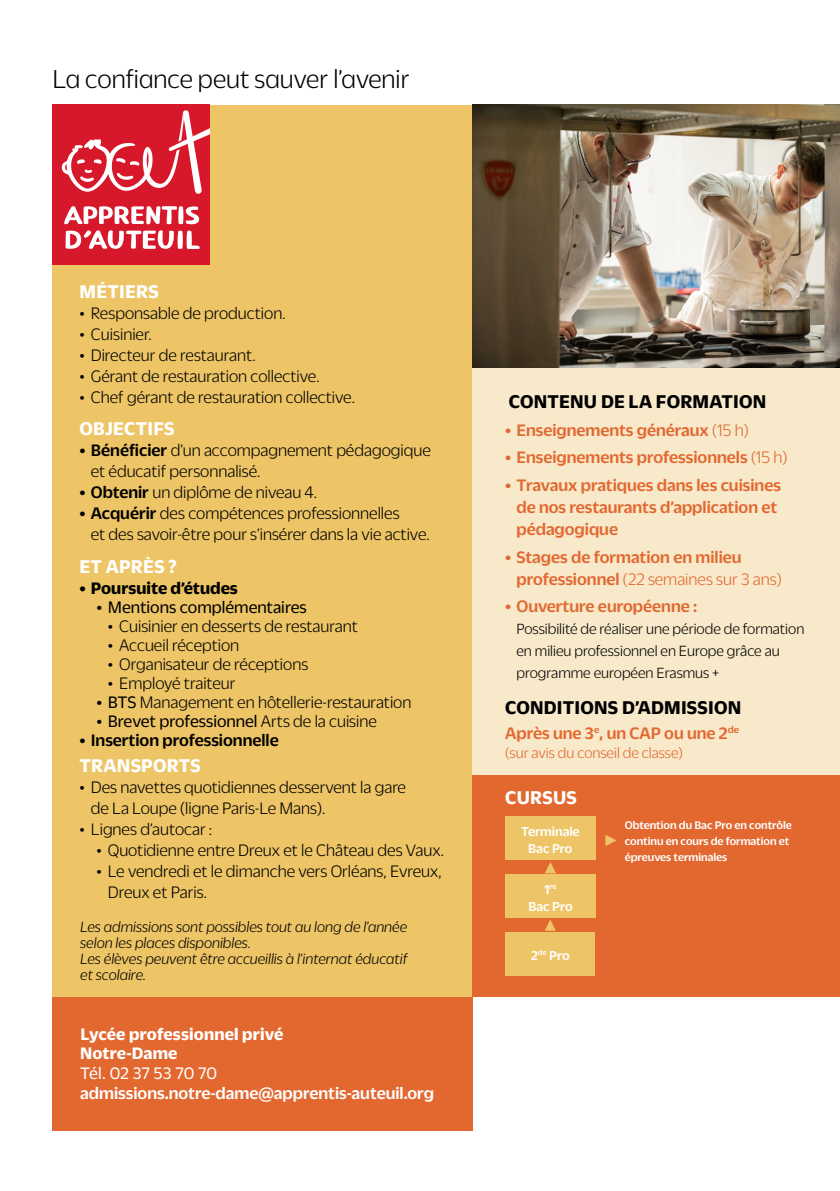
<style>
.page{position:relative;width:840px;height:1191px;background:#fff}
.page>*{position:absolute;margin:0;border:0;box-sizing:border-box;transform-origin:0 0}
.t1{font:300 28px "Duplicate Sans";color:#000}
.t2{font:700 20px "Duplicate Sans";letter-spacing:.01em;color:#000}
.t3{font:700 20px "Duplicate Sans";letter-spacing:.01em;color:#fff}
.t4{font:300 18px/21px "Duplicate Sans";color:#000}
.t5{font:500 18px/22px "Duplicate Sans";color:#e26830}
.t6{font:18px "Duplicate Sans";color:#000}
.t7{font:500 18px "Duplicate Sans";color:#fff}
.t8{font:700 18px/19.6px "Duplicate Sans";letter-spacing:.01em;color:#fff}
.t9{font:500 18px "Duplicate Sans";color:#000}
.t10{font:700 18px "Duplicate Sans";color:#000}
.t11{font:18px "Duplicate Sans";color:#fff}
.t12{font:italic 300 16px/16px "Duplicate Sans";color:#000}
.t13{font:300 16px/22px "Duplicate Sans";color:#000}
.t14{font:300 16px "Duplicate Sans";color:#e26830}
.t15{font:500 14px/16.8px "Duplicate Sans";color:#fff;text-align:center}
.t16{font:500 12px/16px "Duplicate Sans";color:#fff}
.t17{font:500 8.2px "Duplicate Sans";color:#fff}
.s1{font-weight:500}
.s2{font-weight:400}
.s3{font-weight:300}
.s4{font-size:14px}
</style>
<div class="page">
<div style="left:52px;top:996px;width:420px;height:134px;background:#e26830"></div>
<div style="left:52px;top:105px;width:787px;height:891px;background:#edc566"></div>
<div style="left:52px;top:105px;width:158px;height:160px;background:#d7182a"></div>
<svg style="left:61px;top:110px;width:149px;height:84px"></svg>
<svg style="left:64px;top:206px;width:136px;height:43px"></svg>
<div style="left:472px;top:322px;width:367px;height:674px;background:#f8e9ca"></div>
<img style="left:472px;top:105px;width:367px;height:262px">
<div style="left:472px;top:775px;width:367px;height:221px;background:#e26830"></div>
<div style="left:505px;top:816px;width:90px;height:44px;background:#edc566"></div>
<div style="left:505px;top:874px;width:90px;height:44px;background:#edc566"></div>
<svg style="left:545px;top:862px;width:10px;height:11px"></svg>
<svg style="left:605px;top:835px;width:11px;height:11px"></svg>
<div style="left:505px;top:932px;width:90px;height:43px;background:#edc566"></div>
<svg style="left:545px;top:919px;width:10px;height:11px"></svg>
<h1 class="t1" style="left:52px;top:61px;width:358px">La confiance peut sauver l’avenir</h1>
<p class="t3" style="left:79px;top:278px;width:51px">MÉTIERS</p>
<p class="t4" style="left:79px;top:301px;width:207px">• responsable de production.</p>
<p class="t4" style="left:79px;top:322px;width:74px">• Cuisinier.</p>
<p class="t4" style="left:79px;top:343px;width:178px">• Directeur de restaurant.</p>
<p class="t4" style="left:79px;top:364px;width:241px">• Gérant de restauration collective.</p>
<p class="t4" style="left:79px;top:385px;width:277px">• Chef gérant de restauration collective.</p>
<p class="t3" style="left:79px;top:415px;width:95px">OBJECTIFS</p>
<p class="t4" style="left:91px;top:439px;width:341px;text-indent:-11px"><span class="s1">• bénéficier</span> d’un accompagnement pédagogique et éducatif personnalisé.</p>
<p class="t4" style="left:79px;top:481px;width:239px"><span class="s1">• Obtenir</span> un diplôme de niveau 4.</p>
<p class="t4" style="left:91px;top:502px;width:340px;text-indent:-11px"><span class="s1">• Acquérir</span> des compétences professionnelles<br>et des savoir-être pour s’insérer dans la vie active.</p>
<p class="t3" style="left:79px;top:552px;width:40px">ET APR</p>
<p class="t3" style="left:143px;top:552px;width:35px">ÈS ?</p>
<p class="t10" style="left:79px;top:575px;width:160px">• POURSUITE D’ÉTUDES</p>
<p class="t6" style="left:96px;top:595px;width:212px">• Mentions complémentaires</p>
<p class="t4" style="left:108px;top:614px;width:251px">• Cuisinier en desserts de restaurant</p>
<p class="t4" style="left:108px;top:633px;width:133px">• Accueil réception</p>
<p class="t4" style="left:108px;top:652px;width:202px">• Organisateur de réceptions</p>
<p class="t4" style="left:108px;top:671px;width:129px">• Employé traiteur</p>
<p class="t4" style="left:96px;top:690px;width:316px"><span class="s2">• BTS</span> Management en hôtellerie-restauration</p>
<p class="t6" style="left:96px;top:709px;width:282px">• Brevet professionnel <span class="s3">Arts de la cuisine</span></p>
<p class="t9" style="left:79px;top:728px;width:201px">• Insertion professionnelle</p>
<p class="t3" style="left:79px;top:752px;width:26px">TRANSPOR</p>
<p class="t3" style="left:179px;top:752px;width:22px">TS</p>
<p class="t4" style="left:91px;top:776px;width:316px;text-indent:-11px">• Des navettes quotidiennes desservent la gare de La Loupe (ligne Paris-Le Mans).</p>
<p class="t4" style="left:79px;top:818px;width:134px">• Lignes d’autocar :</p>
<p class="t4" style="left:96px;top:839px;width:349px">• Quotidienne entre Dreux et le Château des Vaux.</p>
<p class="t4" style="left:108px;top:860px;width:335px;text-indent:-11px">• Le vendredi et le dimanche vers Orléans, Evreux,<br>Dreux et Paris.</p>
<p class="t12" style="left:80px;top:917px;width:329px">Les admissions sont possibles tout au long de l’année selon les places disponibles.<br>Les élèves peuvent être accueillis à l’internat éducatif et scolaire.</p>
<p class="t8" style="left:80px;top:1022px;width:204px">LYCÉE PROFESSIONNEL PRIVÉ<br>NOTRE-DAME</p>
<p class="t11" style="left:80px;top:1061px;width:138px">Tél. 02 37 53 70 70</p>
<p class="t7" style="left:80px;top:1080px;width:355px">admissions.notre-dame@apprentis-auteuil.org</p>
<p class="t2" style="left:508px;top:388px;width:64px">CONTENU</p>
<p class="t2" style="left:600px;top:388px;width:144px">DE LA FORMATION</p>
<p class="t5" style="left:505px;top:417px;width:245px">• Enseignements généraux <span class="s3">(15 h)</span></p>
<p class="t5" style="left:505px;top:445px;width:284px">• Enseignements professionnels <span class="s3">(15 h)</span></p>
<p class="t5" style="left:516px;top:473px;width:266px;text-indent:-11px">• Travaux pratiques dans les cuisines de nos restaurants d’application et pédagogique</p>
<p class="t5" style="left:516px;top:544px;width:266px;text-indent:-11px">• Stages de formation en milieu professionnel <span class="s3">(22 semaines sur 3 ans)</span></p>
<p class="t5" style="left:505px;top:594px;width:193px">• Ouverture européenne :</p>
<p class="t13" style="left:516px;top:617px;width:289px">Possibilité de réaliser une période de formation en milieu professionnel en Europe grâce au programme européen Erasmus +</p>
<p class="t2" style="left:505px;top:693px;width:14px">CON</p>
<p class="t2" style="left:543px;top:693px;width:43px">DITIONS</p>
<p class="t2" style="left:621px;top:693px;width:70px">D’ADMISSION</p>
<p class="t5" style="left:505px;top:720px;width:235px">Après une 3<sup>e</sup>, un CAP ou une 2<sup>de</sup></p>
<p class="t14" style="left:505px;top:742px;width:179px">(sur avis du conseil de classe)</p>
<p class="t3" style="left:505px;top:784px;width:13px">CURSUS</p>
<p class="t15" style="left:521px;top:822px;width:60px">Terminale<br>Bac Pro</p>
<p class="t17" style="left:544px;top:881px;width:14px"><span class="s4">1</span>re</p>
<p class="t15" style="left:528px;top:896px;width:46px">Bac Pro</p>
<p class="t15" style="left:530px;top:945px;width:40px">2<sup>de</sup> Pro</p>
<p class="t16" style="left:624px;top:816px;width:168px">Obtention du Bac Pro en contrôle continu en cours de formation et épreuves terminales</p>
</div>
